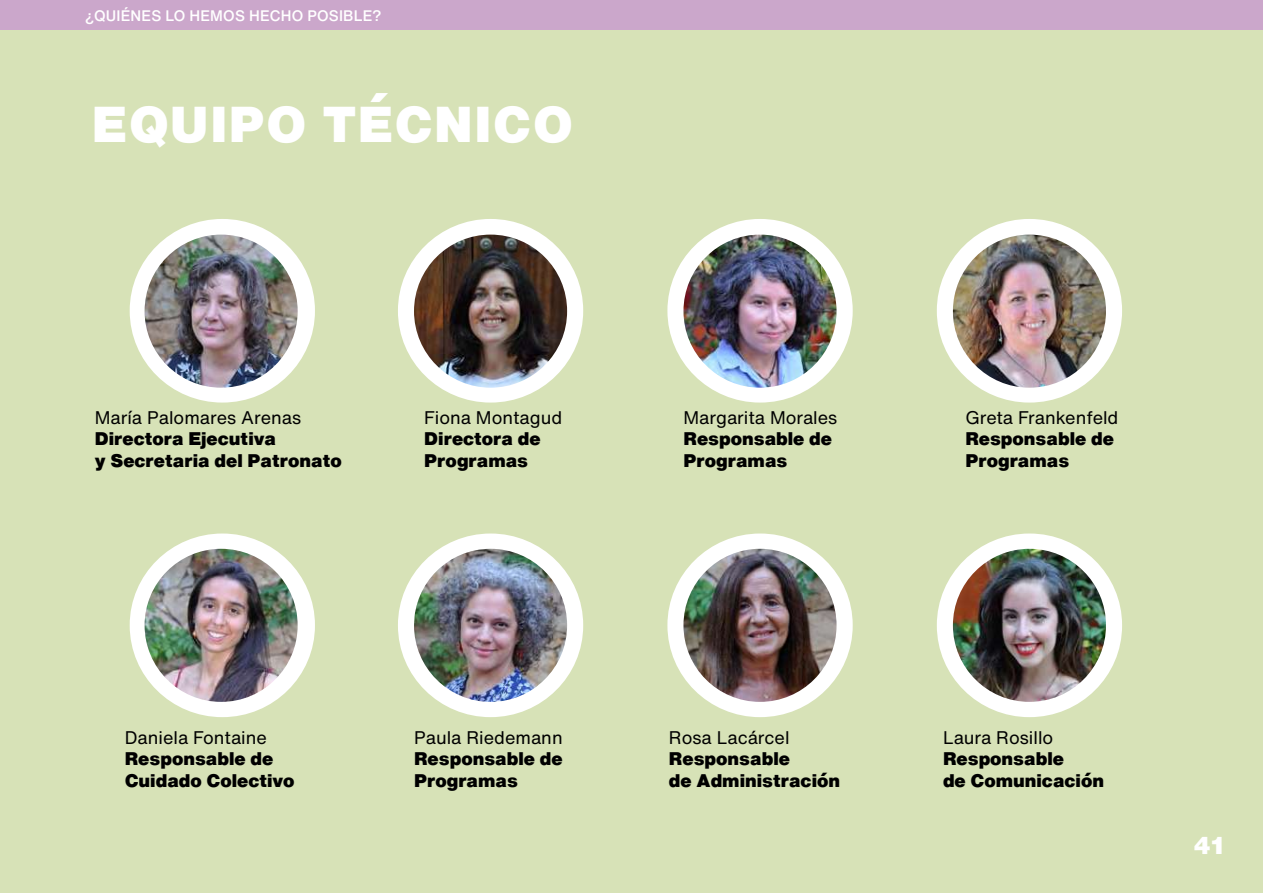
<style>
.page{position:relative;width:1263px;height:893px;background:#d7e2b7}
.page>*{position:absolute;margin:0;border:0;box-sizing:border-box;transform-origin:0 0}
.t1{font:900 49.5px "Helvetica Now Text";letter-spacing:.03em;color:#fff}
.t2{font:900 24px "Helvetica Now Text";color:#fff}
.t3{font:900 18px/21.6px "Helvetica Now Text";color:#000}
.t4{font:18px "Helvetica Now Text";color:#000}
.t5{font:500 15px "Helvetica Now Text";letter-spacing:.01em;color:#fff}
</style>
<div class="page">
<div style="left:130px;top:219px;width:185px;height:184px;border:30px solid #fff;border-radius:50%"></div>
<div style="left:398px;top:219px;width:185px;height:184px;border:30px solid #fff;border-radius:50%"></div>
<div style="left:667px;top:219px;width:186px;height:184px;border:30px solid #fff;border-radius:50%"></div>
<div style="left:937px;top:219px;width:185px;height:184px;border:30px solid #fff;border-radius:50%"></div>
<div style="left:130px;top:533px;width:185px;height:184px;border:30px solid #fff;border-radius:50%"></div>
<div style="left:398px;top:533px;width:185px;height:184px;border:30px solid #fff;border-radius:50%"></div>
<div style="left:667px;top:533px;width:186px;height:184px;border:30px solid #fff;border-radius:50%"></div>
<div style="left:937px;top:533px;width:185px;height:184px;border:30px solid #fff;border-radius:50%"></div>
<div style="left:0;top:0;width:1263px;height:30px;background:#cba7cb"></div>
<img style="left:145px;top:235px;width:153px;height:153px;border-radius:77px">
<img style="left:414px;top:235px;width:153px;height:153px;border-radius:77px">
<img style="left:683px;top:235px;width:153px;height:153px;border-radius:77px">
<img style="left:953px;top:235px;width:153px;height:153px;border-radius:77px">
<img style="left:414px;top:549px;width:153px;height:153px;border-radius:77px">
<img style="left:953px;top:549px;width:153px;height:153px;border-radius:77px">
<img style="left:145px;top:549px;width:153px;height:153px;border-radius:77px">
<img style="left:683px;top:549px;width:153px;height:153px;border-radius:77px">
<p class="t5" style="left:85px;top:5px;width:298px">¿QUIÉNES LO HEMOS HECHO POSIBLE?</p>
<h1 class="t1" style="left:92px;top:87px;width:483px">EQUIPO TÉCNICO</h1>
<p class="t4" style="left:95px;top:404px;width:208px">María Palomares Arenas</p>
<p class="t3" style="left:95px;top:428px;width:249px">Directora Ejecutiva<br>y Secretaria del Patronato</p>
<p class="t4" style="left:424px;top:404px;width:139px">Fiona Montagud</p>
<p class="t3" style="left:424px;top:428px;width:118px">Directora de<br>Programas</p>
<p class="t4" style="left:125px;top:724px;width:144px">Daniela Fontaine</p>
<p class="t3" style="left:125px;top:748px;width:171px">Responsable de<br>Cuidado Colectivo</p>
<p class="t4" style="left:414px;top:724px;width:150px">Paula Riedemann</p>
<p class="t3" style="left:414px;top:748px;width:150px">Responsable de<br>Programas</p>
<p class="t4" style="left:683px;top:404px;width:155px">Margarita Morales</p>
<p class="t3" style="left:683px;top:428px;width:150px">Responsable de<br>Programas</p>
<p class="t4" style="left:669px;top:724px;width:122px">Rosa Lacárcel</p>
<p class="t3" style="left:669px;top:748px;width:173px">Responsable<br>de Administración</p>
<p class="t4" style="left:965px;top:404px;width:155px">Greta Frankenfeld</p>
<p class="t3" style="left:965px;top:428px;width:150px">Responsable de<br>Programas</p>
<p class="t4" style="left:943px;top:724px;width:112px">Laura Rosillo</p>
<p class="t3" style="left:943px;top:748px;width:162px">Responsable<br>de Comunicación</p>
<h2 class="t2" style="left:1193px;top:828px;width:32px">41</h2>
</div>
